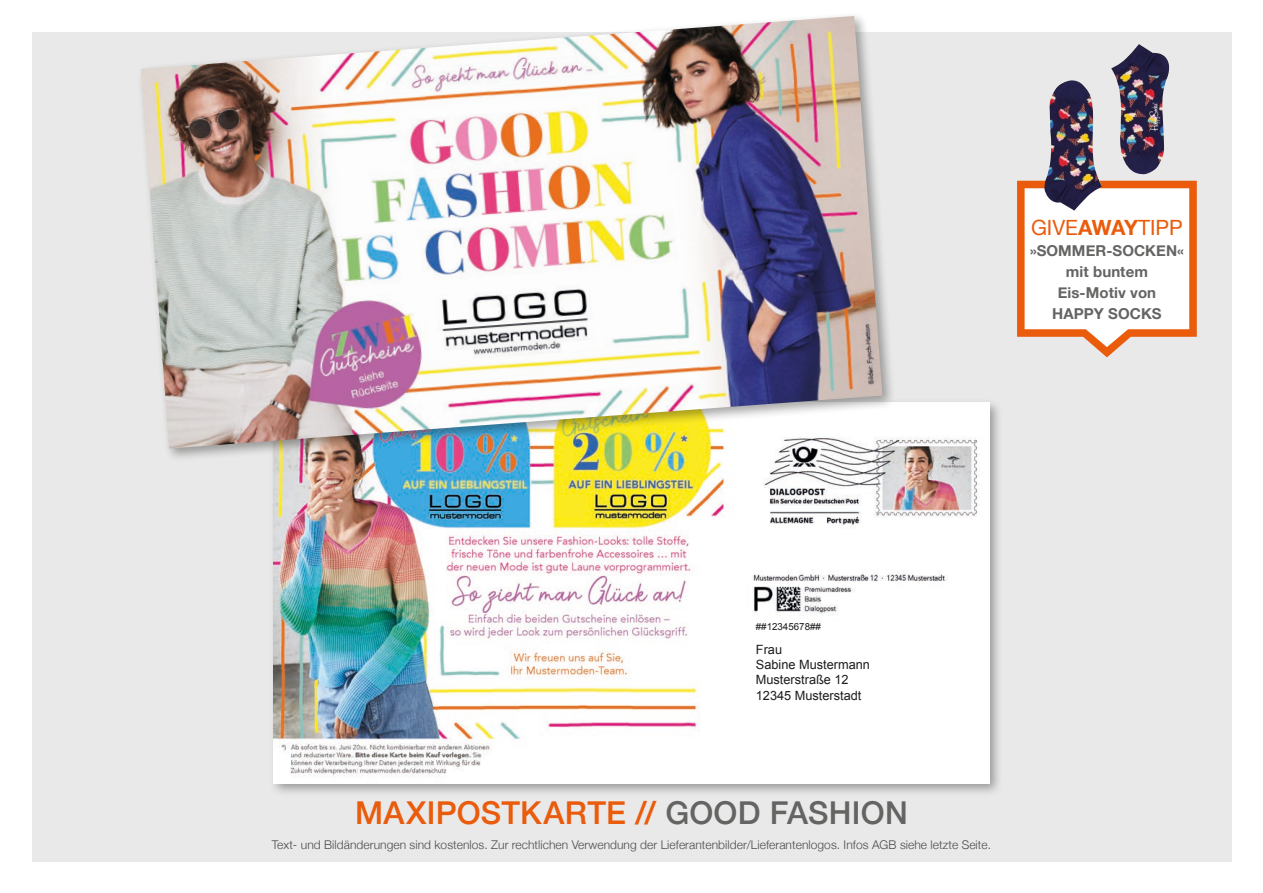
<style>
.page{position:relative;width:1263px;height:893px;background:#fff}
.page>*{position:absolute;margin:0;border:0;box-sizing:border-box;transform-origin:0 0}
.t1{font:500 31.5px "Helvetica Neue";letter-spacing:.005em;color:#ea5b0c}
.t2{font:21px "Helvetica Neue";color:#ea5b0c}
.t3{font:700 15px/21px "Helvetica Neue";letter-spacing:.005em;color:#646463;text-align:center}
.t4{font:12.75px/15.3px "Arial";color:#1d1d1b}
.t5{font:300 12px "Helvetica Neue";letter-spacing:.005em;color:#4b4b4a}
.t6{font:9.75px "Arial";color:#1d1d1b}
.s1{font-weight:700}
.s2{color:#646463}
</style>
<div class="page">
<div style="left:32px;top:32px;width:1199px;height:829px;background:#e9e9e9"></div>
<div style="left:269px;top:398px;width:734px;height:399px;background:#1d1d1b;opacity:.4"></div>
<img style="left:274px;top:402px;width:715px;height:381px">
<div style="left:136px;top:12px;width:760px;height:450px;background:#1d1d1b;opacity:.4"></div>
<img style="left:141px;top:16px;width:741px;height:433px">
<svg style="left:1017px;top:181px;width:180px;height:176px;background:#f9e3d7"></svg>
<img style="left:1044px;top:44px;width:127px;height:167px">
<h2 class="t2" style="left:1031px;top:213px;width:153px">GIVE<span class="s1">AWAY</span>TIPP</h2>
<p class="t3" style="left:1030px;top:241px;width:155px">»SOMMER-SOCKEN« mit buntem<br>Eis-Motiv von<br>HAPPY SOCKS</p>
<p class="t6" style="left:756px;top:620px;width:67px">##12345678##</p>
<p class="t4" style="left:756px;top:642px;width:116px">Frau<br>Sabine Mustermann<br>Musterstraße 12<br>12345 Musterstadt</p>
<h1 class="t1" style="left:355px;top:788px;width:554px">MAXIPOSTKARTE // <span class="s2">GOOD FASHION</span></h1>
<p class="t5" style="left:272px;top:835px;width:721px">Text- und Bildänderungen sind kostenlos. Zur rechtlichen Verwendung der Lieferantenbilder/Lieferantenlogos. Infos AGB siehe letzte Seite.</p>
</div>
